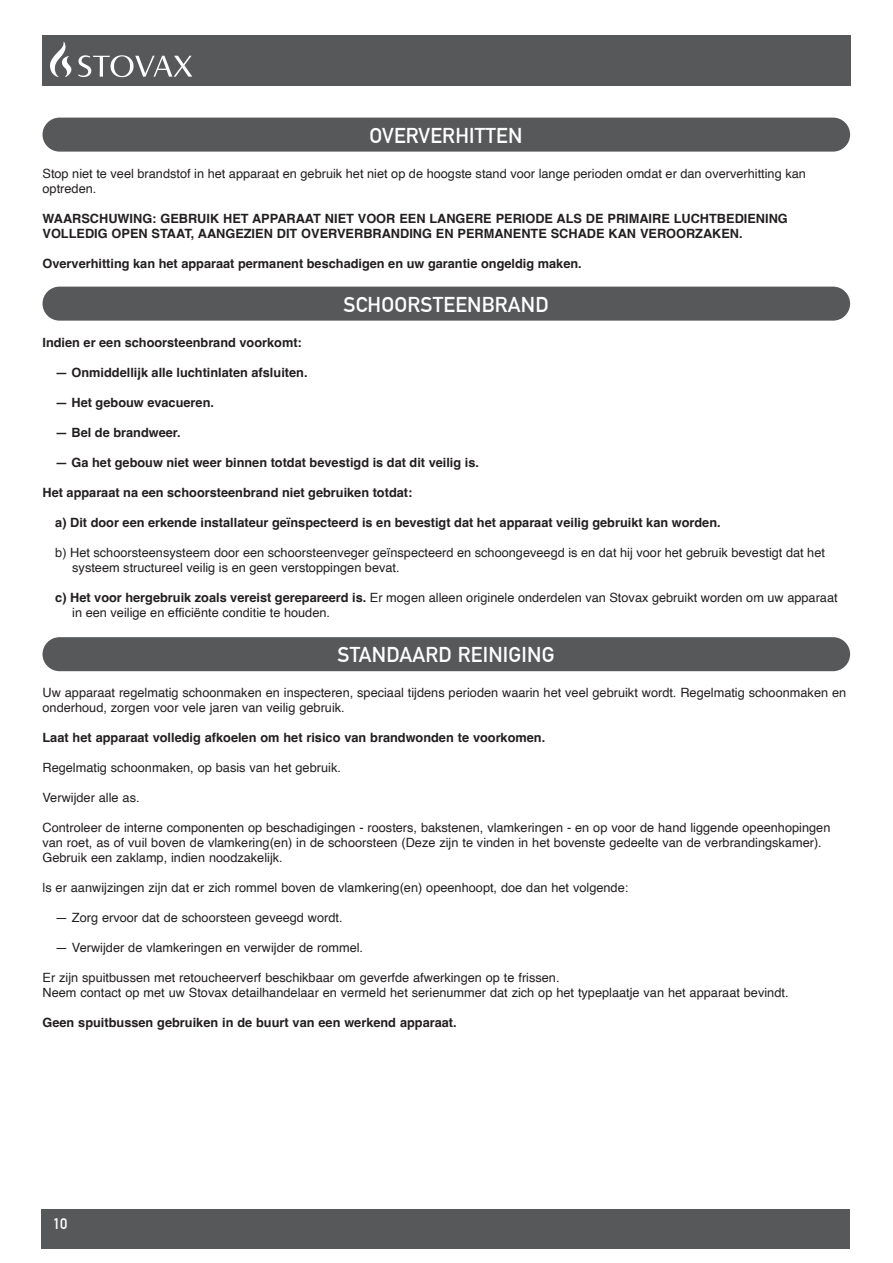
<style>
.page{position:relative;width:893px;height:1263px;background:#fff}
.page>*{position:absolute;margin:0;border:0;box-sizing:border-box;transform-origin:0 0}
.Sub_heading{font:700 21px "DIN Alternate";letter-spacing:.01em;color:#fff}
.t1{font:700 15px "DIN Alternate";color:#fff}
.Body_copy{font:12.75px/15px "Helvetica";color:#231f20}
.Body_copy-2{font:700 12.75px/15px "Helvetica";color:#231f20}
.s1{font-weight:700}
</style>
<div class="page">
<div style="left:41px;top:1209px;width:809px;height:39px;background:#57585a"></div>
<div style="left:42px;top:35px;width:808px;height:50px;background:#57585a"></div>
<img style="left:50px;top:42px;width:14px;height:34px">
<div style="left:43px;top:118px;width:807px;height:34px;background:#57585a;border-radius:17px"></div>
<div style="left:43px;top:287px;width:807px;height:34px;background:#57585a;border-radius:17px"></div>
<div style="left:43px;top:637px;width:807px;height:34px;background:#57585a;border-radius:17px"></div>
<p class="Sub_heading" style="left:370px;top:119px;width:154px">OVERVERHITTEN</p>
<p class="Body_copy" style="left:43px;top:166px;width:765px">Stop niet te veel brandstof in het apparaat en gebruik het niet op de hoogste stand voor lange perioden omdat er dan oververhitting kan optreden.</p>
<p class="Body_copy-2" style="left:43px;top:212px;width:747px">WAARSCHUWING: GEBRUIK HET APPARAAT NIET VOOR EEN LANGERE PERIODE ALS DE PRIMAIRE LUCHTBEDIENING<br>VOLLEDIG OPEN STAAT, AANGEZIEN DIT OVERVERBRANDING EN PERMANENTE SCHADE KAN VEROORZAKEN.</p>
<p class="Body_copy-2" style="left:43px;top:257px;width:541px">Oververhitting kan het apparaat permanent beschadigen en uw garantie ongeldig maken.</p>
<p class="Sub_heading" style="left:343px;top:288px;width:207px">SCHOORSTEENBRAND</p>
<p class="Body_copy-2" style="left:43px;top:336px;width:261px">Indien er een schoorsteenbrand voorkomt:</p>
<p class="Body_copy-2" style="left:55px;top:366px;width:254px">— Onmiddellijk alle luchtinlaten afsluiten.</p>
<p class="Body_copy-2" style="left:55px;top:396px;width:160px">— Het gebouw evacueren.</p>
<p class="Body_copy-2" style="left:55px;top:426px;width:127px">— Bel de brandweer.</p>
<p class="Body_copy-2" style="left:55px;top:456px;width:425px">— Ga het gebouw niet weer binnen totdat bevestigd is dat dit veilig is.</p>
<p class="Body_copy-2" style="left:43px;top:486px;width:371px">Het apparaat na een schoorsteenbrand niet gebruiken totdat:</p>
<p class="Body_copy-2" style="left:55px;top:516px;width:667px">a) Dit door een erkende installateur geïnspecteerd is en bevestigt dat het apparaat veilig gebruikt kan worden.</p>
<p class="Body_copy" style="left:72px;top:545px;width:754px;text-indent:-17px">b) Het schoorsteensysteem door een schoorsteenveger geïnspecteerd en schoongeveegd is en dat hij voor het gebruik bevestigt dat het systeem structureel veilig is en geen verstoppingen bevat.</p>
<p class="Body_copy" style="left:72px;top:590px;width:767px;text-indent:-17px"><span class="s1">c) Het voor hergebruik zoals vereist gerepareerd is.</span> Er mogen alleen originele onderdelen van Stovax gebruikt worden om uw apparaat in een veilige en efficiënte conditie te houden.</p>
<p class="Sub_heading" style="left:337px;top:639px;width:219px">STANDAARD REINIGING</p>
<p class="Body_copy" style="left:43px;top:685px;width:805px">Uw apparaat regelmatig schoonmaken en inspecteren, speciaal tijdens perioden waarin het veel gebruikt wordt. Regelmatig schoonmaken en onderhoud, zorgen voor vele jaren van veilig gebruik.</p>
<p class="Body_copy-2" style="left:43px;top:732px;width:504px">Laat het apparaat volledig afkoelen om het risico van brandwonden te voorkomen.</p>
<p class="Body_copy" style="left:43px;top:760px;width:300px">Regelmatig schoonmaken, op basis van het gebruik.</p>
<p class="Body_copy" style="left:43px;top:790px;width:99px">Verwijder alle as.</p>
<p class="Body_copy" style="left:43px;top:820px;width:789px">Controleer de interne componenten op beschadigingen - roosters, bakstenen, vlamkeringen - en op voor de hand liggende opeenhopingen van roet, as of vuil boven de vlamkering(en) in de schoorsteen (Deze zijn te vinden in het bovenste gedeelte van de verbrandingskamer).<br>Gebruik een zaklamp, indien noodzakelijk.</p>
<p class="Body_copy" style="left:43px;top:880px;width:587px">ls er aanwijzingen zijn dat er zich rommel boven de vlamkering(en) opeenhoopt, doe dan het volgende:</p>
<p class="Body_copy" style="left:55px;top:910px;width:289px">— Zorg ervoor dat de schoorsteen geveegd wordt.</p>
<p class="Body_copy" style="left:55px;top:940px;width:309px">— Verwijder de vlamkeringen en verwijder de rommel.</p>
<p class="Body_copy" style="left:43px;top:970px;width:518px">Er zijn spuitbussen met retoucheerverf beschikbaar om geverfde afwerkingen op te frissen.</p>
<p class="Body_copy" style="left:43px;top:985px;width:747px">Neem contact op met uw Stovax detailhandelaar en vermeld het serienummer dat zich op het typeplaatje van het apparaat bevindt.</p>
<p class="Body_copy-2" style="left:43px;top:1017px;width:416px">Geen spuitbussen gebruiken in de buurt van een werkend apparaat.</p>
<p class="t1" style="left:53px;top:1213px;width:16px">10</p>
</div>
